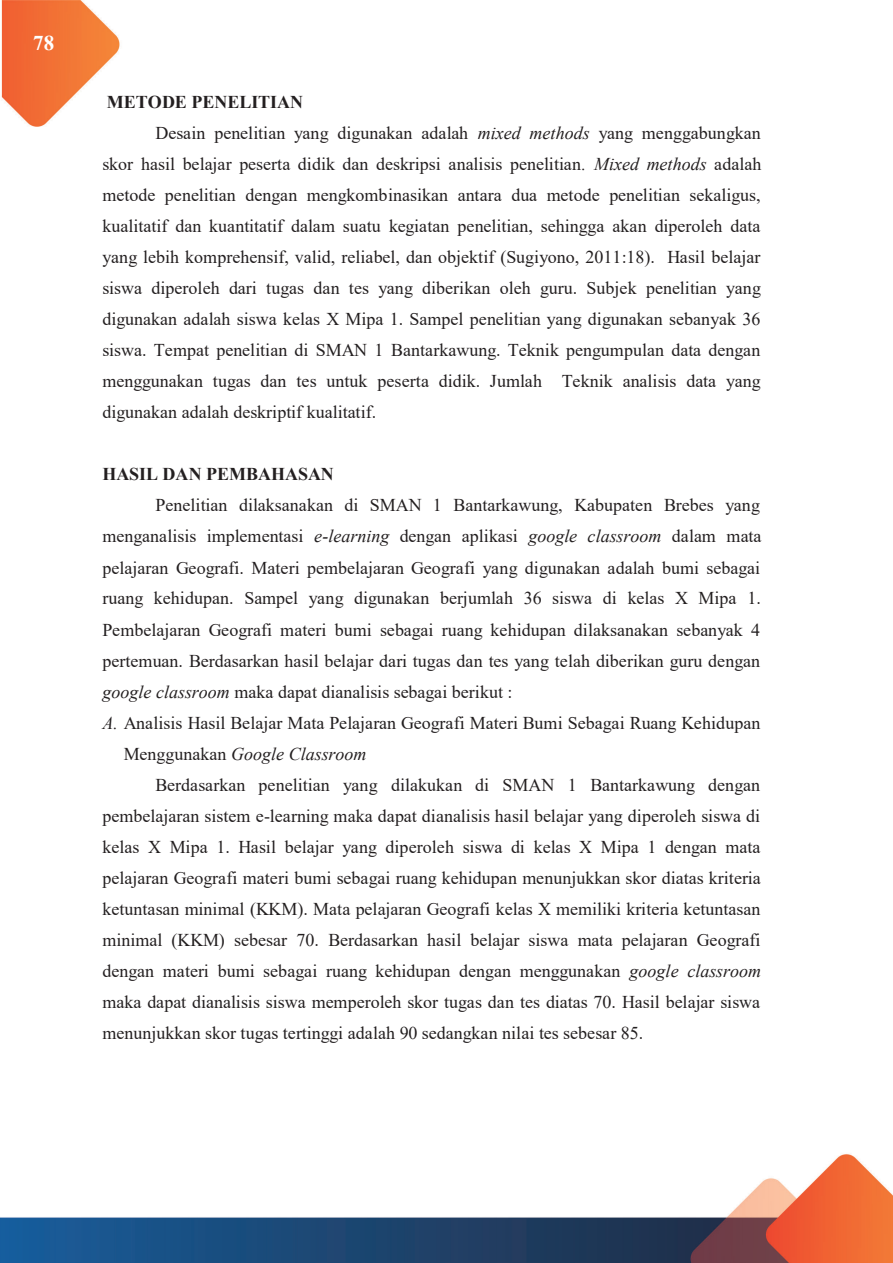
<style>
.page{position:relative;width:893px;height:1263px;background:#fff}
.page>*{position:absolute;margin:0;border:0;box-sizing:border-box;transform-origin:0 0}
.t1{font:700 21px "Times New Roman";color:#fff}
.t2{font:18px "Times New Roman";color:#231f20}
.t3{font:700 18px "Times New Roman";color:#231f20}
.t4{font:italic 18px "Times New Roman";color:#231f20}
.s1{font-style:italic}
.s2{font-style:normal}
</style>
<div class="page">
<img style="left:0;top:0;width:893px;height:1263px">
<p class="t1" style="left:33px;top:28px;width:22px">78</p>
<p class="t3" style="left:107px;top:89px;width:198px">METODE PENELITIAN</p>
<p class="t2" style="left:155px;top:120px;width:607px">Desain penelitian yang digunakan adalah <span class="s1">mixed methods</span> yang menggabungkan</p>
<p class="t2" style="left:102px;top:151px;width:661px">skor hasil belajar peserta didik dan deskripsi analisis penelitian<span class="s1">. Mixed methods</span> adalah</p>
<p class="t2" style="left:102px;top:182px;width:660px">metode penelitian dengan mengkombinasikan antara dua metode penelitian sekaligus,</p>
<p class="t2" style="left:102px;top:213px;width:660px">kualitatif dan kuantitatif dalam suatu kegiatan penelitian, sehingga akan diperoleh data</p>
<p class="t2" style="left:102px;top:244px;width:660px">yang lebih komprehensif, valid, reliabel, dan objektif (Sugiyono, 2011:18). Hasil belajar</p>
<p class="t2" style="left:102px;top:275px;width:660px">siswa diperoleh dari tugas dan tes yang diberikan oleh guru. Subjek penelitian yang</p>
<p class="t2" style="left:102px;top:306px;width:659px">digunakan adalah siswa kelas X Mipa 1. Sampel penelitian yang digunakan sebanyak 36</p>
<p class="t2" style="left:102px;top:337px;width:660px">siswa. Tempat penelitian di SMAN 1 Bantarkawung. Teknik pengumpulan data dengan</p>
<p class="t2" style="left:102px;top:368px;width:660px">menggunakan tugas dan tes untuk peserta didik. Jumlah Teknik analisis data yang</p>
<p class="t2" style="left:102px;top:399px;width:275px">digunakan adalah deskriptif kualitatif.</p>
<p class="t3" style="left:102px;top:461px;width:233px">HASIL DAN PEMBAHASAN</p>
<p class="t2" style="left:155px;top:493px;width:606px">Penelitian dilaksanakan di SMAN 1 Bantarkawung, Kabupaten Brebes yang</p>
<p class="t2" style="left:102px;top:524px;width:661px">menganalisis implementasi <span class="s1">e-learning</span> dengan aplikasi <span class="s1">google classroom</span> dalam mata</p>
<p class="t2" style="left:102px;top:555px;width:659px">pelajaran Geografi. Materi pembelajaran Geografi yang digunakan adalah bumi sebagai</p>
<p class="t2" style="left:102px;top:586px;width:660px">ruang kehidupan. Sampel yang digunakan berjumlah 36 siswa di kelas X Mipa 1.</p>
<p class="t2" style="left:102px;top:617px;width:659px">Pembelajaran Geografi materi bumi sebagai ruang kehidupan dilaksanakan sebanyak 4</p>
<p class="t2" style="left:102px;top:648px;width:659px">pertemuan. Berdasarkan hasil belajar dari tugas dan tes yang telah diberikan guru dengan</p>
<p class="t2" style="left:102px;top:679px;width:412px"><span class="s1">google classroom</span> maka dapat dianalisis sebagai berikut :</p>
<p class="t2" style="left:102px;top:710px;width:660px"><span class="s1">A.</span> Analisis Hasil Belajar Mata Pelajaran Geografi Materi Bumi Sebagai Ruang Kehidupan</p>
<p class="t4" style="left:124px;top:741px;width:244px"><span class="s2">Menggunakan</span> Google Classroom</p>
<p class="t2" style="left:155px;top:772px;width:606px">Berdasarkan penelitian yang dilakukan di SMAN 1 Bantarkawung dengan</p>
<p class="t2" style="left:102px;top:803px;width:659px">pembelajaran sistem e-learning maka dapat dianalisis hasil belajar yang diperoleh siswa di</p>
<p class="t2" style="left:102px;top:834px;width:660px">kelas X Mipa 1. Hasil belajar yang diperoleh siswa di kelas X Mipa 1 dengan mata</p>
<p class="t2" style="left:102px;top:865px;width:660px">pelajaran Geografi materi bumi sebagai ruang kehidupan menunjukkan skor diatas kriteria</p>
<p class="t2" style="left:102px;top:896px;width:660px">ketuntasan minimal (KKM). Mata pelajaran Geografi kelas X memiliki kriteria ketuntasan</p>
<p class="t2" style="left:102px;top:927px;width:660px">minimal (KKM) sebesar 70. Berdasarkan hasil belajar siswa mata pelajaran Geografi</p>
<p class="t2" style="left:102px;top:958px;width:660px">dengan materi bumi sebagai ruang kehidupan dengan menggunakan <span class="s1">google classroom</span></p>
<p class="t2" style="left:102px;top:990px;width:659px">maka dapat dianalisis siswa memperoleh skor tugas dan tes diatas 70. Hasil belajar siswa</p>
<p class="t2" style="left:102px;top:1020px;width:542px">menunjukkan skor tugas tertinggi adalah 90 sedangkan nilai tes sebesar 85.</p>
</div>
